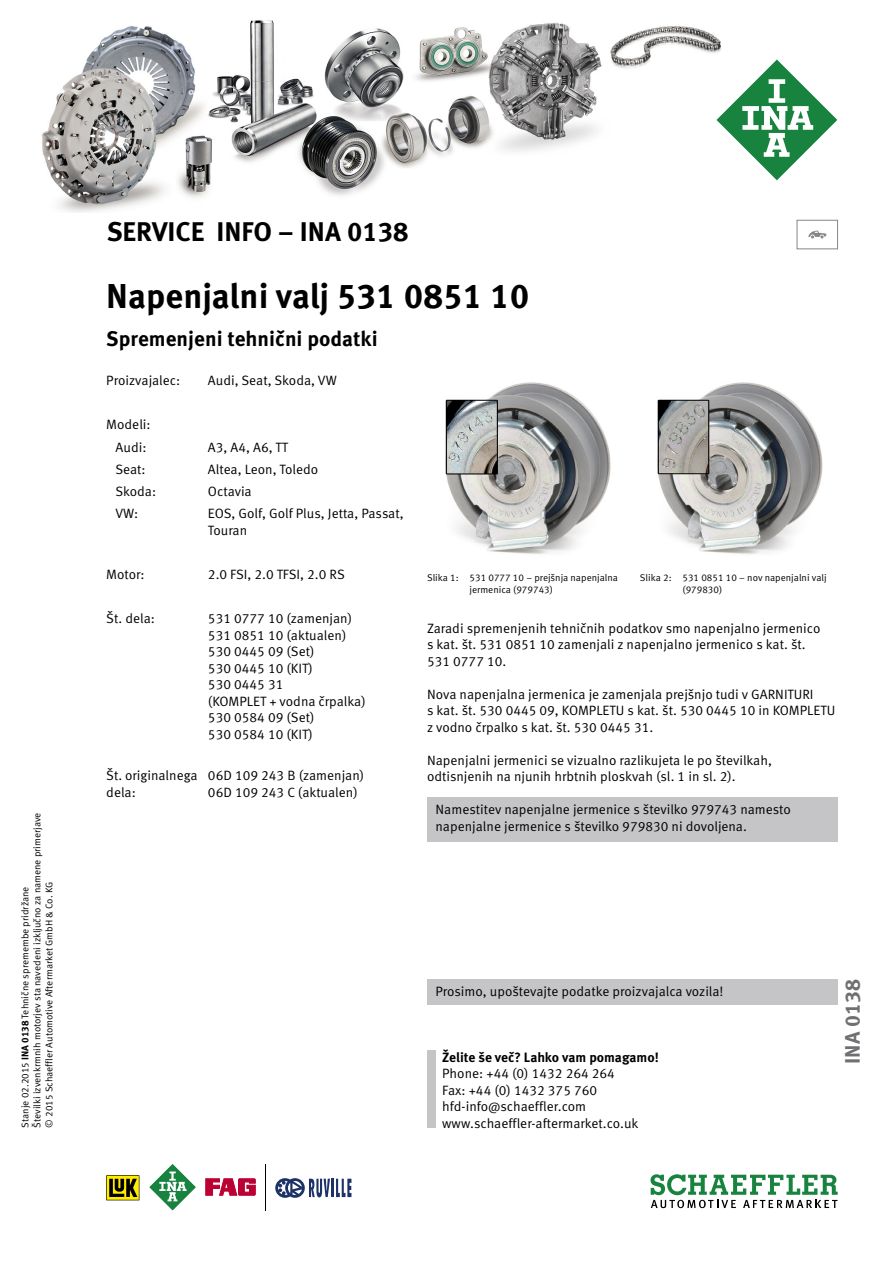
<style>
.page{position:relative;width:893px;height:1263px;background:#fff}
.page>*{position:absolute;margin:0;border:0;box-sizing:border-box;transform-origin:0 0}
.t1{font:700 34.5px "Meta Pro";color:#000}
.t2{font:700 27px "Meta Pro";color:#000}
.t3{font:700 21px "Meta Pro";color:#000}
.t4{font:700 21px "Meta Pro";color:#6f7072}
.t5{font:13.5px/16.5px "Meta Pro Norm";color:#000}
.t6{font:700 13.5px "Meta Pro";color:#000}
.t7{font:9.75px/12.8px "Meta Pro Norm";color:#000}
.s1{font-family:"Meta Pro";font-weight:700}
</style>
<div class="page">
<div style="left:427px;top:798px;width:410px;height:44px;background:#c5c5c7"></div>
<img style="left:445px;top:382px;width:166px;height:172px">
<img style="left:657px;top:382px;width:166px;height:172px">
<div style="left:427px;top:1050px;width:9px;height:78px;background:#c5c5c7"></div>
<div style="left:427px;top:979px;width:411px;height:25px;background:#c5c5c7"></div>
<div style="left:797px;top:220px;width:41px;height:29px;border:1px solid #868788"></div>
<svg style="left:808px;top:231px;width:18px;height:7px"></svg>
<svg style="left:106px;top:1175px;width:33px;height:25px"></svg>
<svg style="left:149px;top:1164px;width:47px;height:47px"></svg>
<svg style="left:206px;top:1178px;width:50px;height:17px"></svg>
<hr style="left:265px;top:1164px;width:1px;height:46px;background:#000">
<svg style="left:275px;top:1178px;width:76px;height:20px"></svg>
<svg style="left:650px;top:1174px;width:188px;height:34px"></svg>
<img style="left:42px;top:20px;width:679px;height:193px">
<svg style="left:714px;top:57px;width:124px;height:126px"></svg>
<p class="t7" style="left:19px;top:1127px;width:316px;line-height:12px;rotate:-90deg">Stanje 02.2015 <span class="s1">INA 0138</span> Tehnične spremembe pridržane<br>Številki izvenkrmnih motorjev sta navedeni izključno za namene primerjave © 2015 Schaeffler Automotive Aftermarket GmbH &amp; Co. KG</p>
<h2 class="t2" style="left:107px;top:210px;width:303px">SERVICE INFO – INA 0138</h2>
<h1 class="t1" style="left:106px;top:269px;width:425px">Napenjalni valj 531 0851 10</h1>
<h3 class="t3" style="left:106px;top:323px;width:273px">Spremenjeni tehnični podatki</h3>
<p class="t5" style="left:106px;top:371px;width:76px">Proizvajalec:</p>
<p class="t5" style="left:208px;top:371px;width:130px">Audi, Seat, Skoda, VW</p>
<p class="t5" style="left:106px;top:413px;width:46px;line-height:22.2px;text-align:center">Modeli:<br>Audi:</p>
<p class="t5" style="left:208px;top:438px;width:82px">A3, A4, A6, TT</p>
<p class="t5" style="left:115px;top:460px;width:32px">Seat:</p>
<p class="t5" style="left:208px;top:460px;width:112px">Altea, Leon, Toledo</p>
<p class="t5" style="left:115px;top:482px;width:42px">Skoda:</p>
<p class="t5" style="left:208px;top:482px;width:45px">Octavia</p>
<p class="t5" style="left:115px;top:504px;width:24px">VW:</p>
<p class="t5" style="left:208px;top:504px;width:197px">EOS, Golf, Golf Plus, Jetta, Passat,<br>Touran</p>
<p class="t5" style="left:106px;top:565px;width:40px">Motor:</p>
<p class="t5" style="left:208px;top:565px;width:138px">2.0 FSI, 2.0 TFSI, 2.0 RS</p>
<p class="t5" style="left:106px;top:609px;width:50px">Št. dela:</p>
<p class="t5" style="left:208px;top:609px;width:159px">531 0777 10 (zamenjan)<br>531 0851 10 (aktualen)<br>530 0445 09 (Set)<br>530 0445 10 (KIT)<br>530 0445 31<br>(KOMPLET + vodna črpalka)<br>530 0584 09 (Set)<br>530 0584 10 (KIT)</p>
<p class="t5" style="left:106px;top:766px;width:93px">Št. originalnega dela:</p>
<p class="t5" style="left:208px;top:766px;width:158px">06D 109 243 B (zamenjan)<br>06D 109 243 C (aktualen)</p>
<p class="t7" style="left:470px;top:570px;width:150px;text-indent:-43px">Slika 1: 531 0777 10 – prejšnja napenjalna jermenica (979743)</p>
<p class="t5" style="left:427px;top:619px;width:395px">Zaradi spremenjenih tehničnih podatkov smo napenjalno jermenico s kat. št. 531 0851 10 zamenjali z napenjalno jermenico s kat. št.<br>531 0777 10.</p>
<p class="t5" style="left:427px;top:685px;width:410px">Nova napenjalna jermenica je zamenjala prejšnjo tudi v GARNITURI<br>s kat. št. 530 0445 09, KOMPLETU s kat. št. 530 0445 10 in KOMPLETU z vodno črpalko s kat. št. 530 0445 31.</p>
<p class="t5" style="left:427px;top:751px;width:346px">Napenjalni jermenici se vizualno razlikujeta le po številkah, odtisnjenih na njunih hrbtnih ploskvah (sl. 1 in sl. 2).</p>
<p class="t7" style="left:682px;top:570px;width:146px;text-indent:-43px">Slika 2: 531 0851 10 – nov napenjalni valj (979830)</p>
<p class="t5" style="left:436px;top:800px;width:357px">Namestitev napenjalne jermenice s številko 979743 namesto napenjalne jermenice s številko 979830 ni dovoljena.</p>
<p class="t5" style="left:436px;top:982px;width:289px">Prosimo, upoštevajte podatke proizvajalca vozila!</p>
<p class="t6" style="left:442px;top:1047px;width:218px">Želite še več? Lahko vam pomagamo!</p>
<p class="t5" style="left:442px;top:1064px;width:198px">Phone: +44 (0) 1432 264 264<br>Fax: +44 (0) 1432 375 760 hfd-info@schaeffler.com www.schaeffler-aftermarket.co.uk</p>
<h3 class="t4" style="left:836px;top:1064px;width:86px;rotate:-90deg">INA 0138</h3>
</div>
